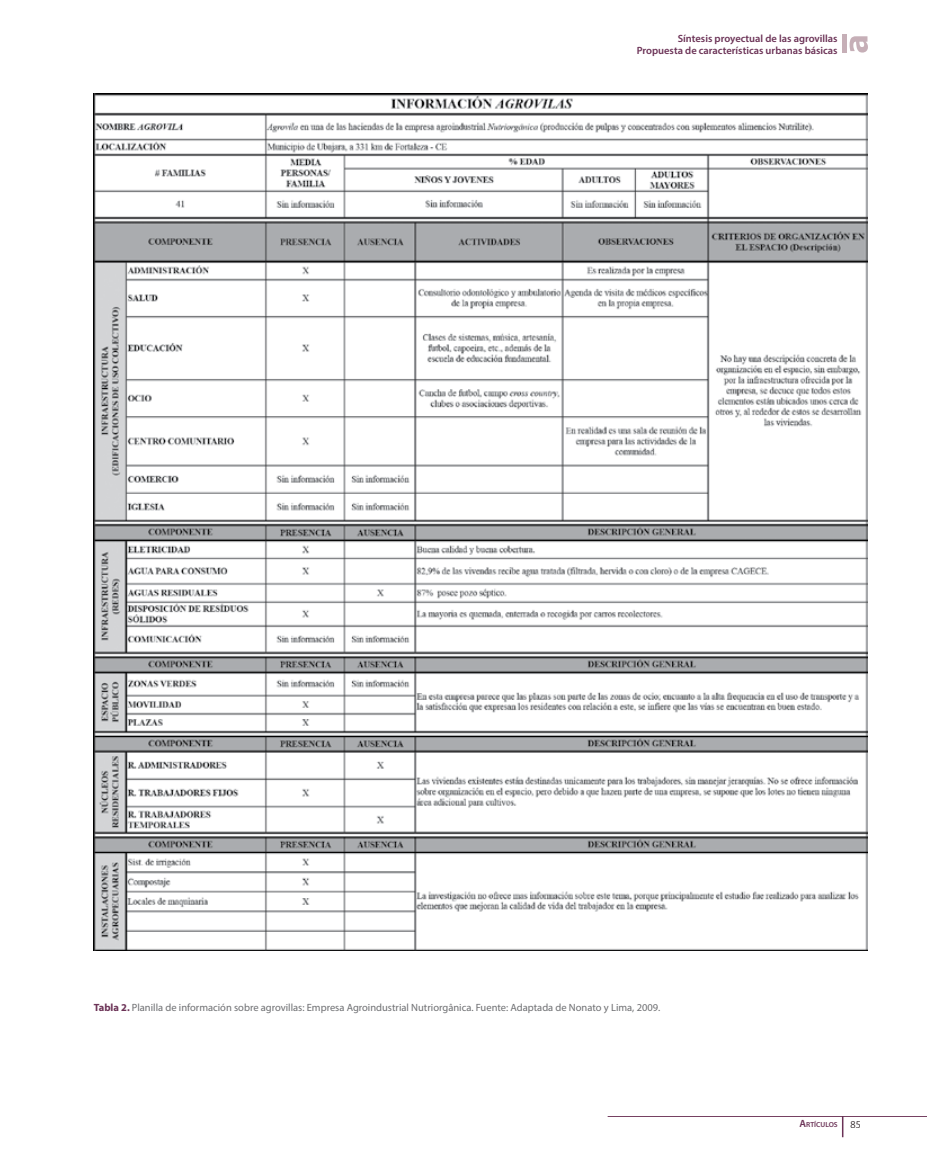
<style>
.page{position:relative;width:927px;height:1170px;background:#fff}
.page>*{position:absolute;margin:0;border:0;box-sizing:border-box;transform-origin:0 0}
.t1{font:10.5px "Myriad Pro";color:#6d6e71}
.t2{font:600 10.5px/12px "Myriad Pro";color:#6b3256;text-align:right}
.t3{font:600 7.35px "Myriad Pro";color:#6b3256}
.s1{font-weight:700;color:#6b3256}
.s2{font-size:10.5px}
.s3{font-weight:300;font-size:10.5px;color:#c6afb7}
</style>
<div class="page">
<svg style="left:842px;top:1117px;width:1px;height:20px"></svg>
<div style="left:842px;top:34px;width:5px;height:19px;background:#c6afb7"></div>
<svg style="left:849px;top:36px;width:19px;height:17px"></svg>
<hr style="left:608px;top:1116px;width:319px;height:1px;background:#6b3256">
<img style="left:94px;top:94px;width:773px;height:856px">
<p class="t2" style="left:637px;top:33px;width:202px">Síntesis proyectual de las agrovillas<br>Propuesta de características urbanas básicas</p>
<p class="t1" style="left:94px;top:1001px;width:568px"><span class="s1">Tabla 2.</span> Planilla de información sobre agrovillas: Empresa Agroindustrial Nutriorgânica. Fuente: Adaptada de Nonato y Lima, 2009.</p>
<p class="t3" style="left:799px;top:1119px;width:63px"><span class="s2">A</span>RTÍCULOS <span class="s3">85</span></p>
</div>
